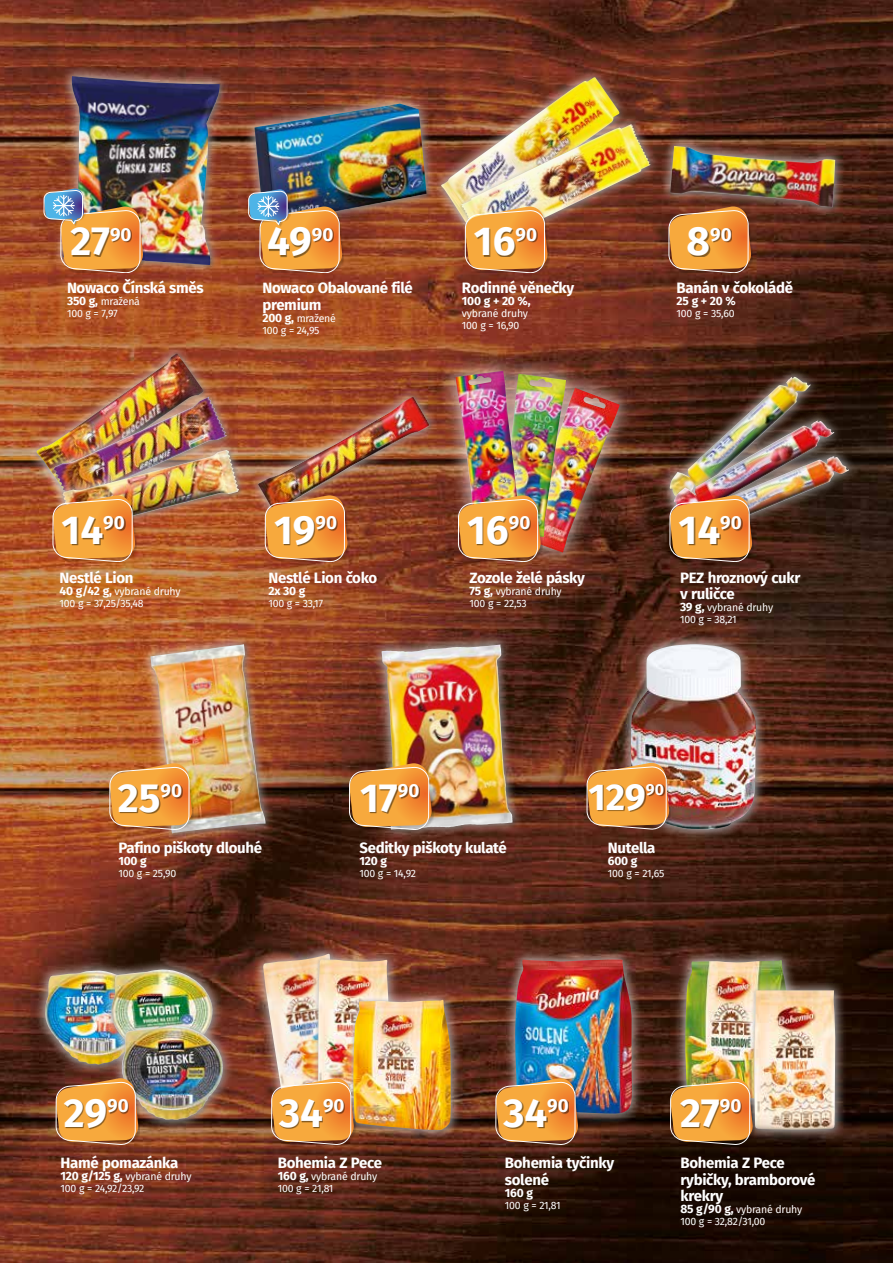
<style>
.page{position:relative;width:893px;height:1263px;background:#fff}
.page>*{position:absolute;margin:0;border:0;box-sizing:border-box;transform-origin:0 0}
.t1{font:700 40.5px "Fira Sans";color:#fff}
.t2{font:700 37.5px "Fira Sans";color:#fff}
.t3{font:700 18.9px "Fira Sans";color:#fff}
.t4{font:700 15.9px "Fira Sans";color:#fff}
.t5{font:700 15px/16.5px "Fira Sans";letter-spacing:-.02em;color:#fff}
.t6{font:700 12px "Fira Sans";letter-spacing:-.02em;color:#fff}
.t7{font:10.5px/12px "Fira Sans";letter-spacing:-.02em;color:#fff}
.s1{font-weight:700;font-size:12px}
.s2{font-size:40.5px}
</style>
<div class="page">
<img style="left:0;top:0;width:893px;height:1263px">
<img style="left:44px;top:64px;width:188px;height:213px">
<div style="left:33px;top:959px;width:125px;height:117px;background:#fff;opacity:.75"></div>
<img style="left:44px;top:971px;width:56px;height:94px">
<div style="left:100px;top:958px;width:124px;height:117px;background:#fff;opacity:.75"></div>
<img style="left:111px;top:969px;width:102px;height:45px">
<div style="left:110px;top:1014px;width:124px;height:117px;background:#fff;opacity:.75"></div>
<img style="left:120px;top:1026px;width:103px;height:94px">
<img style="left:55px;top:1078px;width:84px;height:67px">
<div style="left:65px;top:1100px;width:64px;height:29px;background:#000;opacity:.47"></div>
<div style="left:619px;top:633px;width:149px;height:208px;background:#fff;opacity:.75"></div>
<img style="left:631px;top:644px;width:125px;height:185px">
<img style="left:586px;top:763px;width:84px;height:66px">
<div style="left:590px;top:785px;width:74px;height:27px;background:#000;opacity:.47"></div>
<img style="left:21px;top:337px;width:844px;height:241px">
<div style="left:680px;top:517px;width:62px;height:28px;background:#000;opacity:.47"></div>
<div style="left:307px;top:948px;width:93px;height:162px;background:#fff;opacity:.75"></div>
<img style="left:366px;top:958px;width:22px;height:31px">
<div style="left:342px;top:989px;width:121px;height:152px;background:#fff;opacity:.75"></div>
<img style="left:366px;top:1000px;width:85px;height:130px">
<img style="left:248px;top:940px;width:118px;height:205px">
<div style="left:280px;top:1100px;width:65px;height:29px;background:#000;opacity:.47"></div>
<img style="left:109px;top:631px;width:170px;height:217px">
<div style="left:119px;top:785px;width:63px;height:29px;background:#000;opacity:.47"></div>
<div style="left:503px;top:948px;width:140px;height:177px;background:#fff;opacity:.75"></div>
<img style="left:515px;top:959px;width:117px;height:155px">
<img style="left:495px;top:1078px;width:84px;height:67px">
<div style="left:504px;top:1100px;width:65px;height:29px;background:#000;opacity:.47"></div>
<img style="left:349px;top:631px;width:175px;height:212px">
<div style="left:361px;top:785px;width:59px;height:29px;background:#000;opacity:.47"></div>
<div style="left:674px;top:949px;width:128px;height:162px;background:#fff;opacity:.75"></div>
<img style="left:685px;top:960px;width:105px;height:118px">
<div style="left:743px;top:979px;width:104px;height:163px;background:#fff;opacity:.75"></div>
<img style="left:754px;top:990px;width:81px;height:140px">
<img style="left:670px;top:1078px;width:83px;height:67px">
<div style="left:681px;top:1100px;width:61px;height:29px;background:#000;opacity:.47"></div>
<img style="left:241px;top:58px;width:608px;height:215px">
<div style="left:475px;top:228px;width:63px;height:29px;background:#000;opacity:.47"></div>
<h1 class="t1" style="left:71px;top:207px;width:63px">27<sup>90</sup></h1>
<h3 class="t5" style="left:67px;top:279px;width:138px">Nowaco Čínská směs</h3>
<p class="t7" style="left:67px;top:295px;width:74px"><span class="s1">350 g,</span> mražená<br>100 g = 7,97</p>
<h1 class="t1" style="left:267px;top:207px;width:68px">49<sup>90</sup></h1>
<h3 class="t5" style="left:262px;top:279px;width:152px">Nowaco Obalované filé premium</h3>
<p class="t7" style="left:262px;top:312px;width:75px"><span class="s1">200 g,</span> mražené<br>100 g = 24,95</p>
<h1 class="t1" style="left:474px;top:207px;width:65px">16<sup>90</sup></h1>
<h3 class="t5" style="left:462px;top:279px;width:114px">Rodinné věnečky</h3>
<p class="t6" style="left:462px;top:291px;width:70px">100 g + 20 %,</p>
<p class="t7" style="left:462px;top:307px;width:68px">vybrané druhy<br>100 g = 16,90</p>
<h3 class="t3" style="left:687px;top:218px;width:47px"><span class="s2">8</span>90</h3>
<h3 class="t5" style="left:677px;top:279px;width:118px">Banán v čokoládě</h3>
<p class="t6" style="left:677px;top:291px;width:61px">25 g + 20 %</p>
<p class="t7" style="left:677px;top:307px;width:60px">100 g = 35,60</p>
<h1 class="t1" style="left:62px;top:496px;width:65px">14<sup>90</sup></h1>
<h3 class="t5" style="left:60px;top:568px;width:76px">Nestlé Lion</h3>
<p class="t7" style="left:60px;top:585px;width:123px"><span class="s1">40 g/42 g,</span> vybrané druhy<br>100 g = 37,25/35,48</p>
<h1 class="t1" style="left:274px;top:496px;width:65px">19<sup>90</sup></h1>
<h3 class="t5" style="left:268px;top:568px;width:110px">Nestlé Lion čoko</h3>
<p class="t6" style="left:268px;top:581px;width:39px">2x 30 g</p>
<p class="t7" style="left:268px;top:597px;width:56px">100 g = 33,17</p>
<h1 class="t1" style="left:467px;top:496px;width:65px">16<sup>90</sup></h1>
<h3 class="t5" style="left:470px;top:568px;width:117px">Zozole želé pásky</h3>
<p class="t7" style="left:470px;top:585px;width:94px"><span class="s1">75 g,</span> vybrané druhy<br>100 g = 22,53</p>
<h1 class="t1" style="left:679px;top:496px;width:65px">14<sup>90</sup></h1>
<h3 class="t5" style="left:680px;top:568px;width:122px">PEZ hroznový cukr v ruličce</h3>
<p class="t7" style="left:680px;top:601px;width:95px"><span class="s1">39 g,</span> vybrané druhy<br>100 g = 38,21</p>
<h1 class="t1" style="left:118px;top:764px;width:66px">25<sup>90</sup></h1>
<h3 class="t5" style="left:118px;top:838px;width:145px">Pafino piškoty dlouhé</h3>
<p class="t6" style="left:118px;top:850px;width:30px">100 g</p>
<p class="t7" style="left:118px;top:867px;width:59px">100 g = 25,90</p>
<h1 class="t1" style="left:360px;top:764px;width:61px">17<sup>90</sup></h1>
<h3 class="t5" style="left:359px;top:838px;width:149px">Seditky piškoty kulaté</h3>
<p class="t6" style="left:359px;top:850px;width:29px">120 g</p>
<p class="t7" style="left:359px;top:867px;width:58px">100 g = 14,92</p>
<h2 class="t2" style="left:588px;top:765px;width:59px">129</h2>
<h3 class="t4" style="left:646px;top:776px;width:20px">90</h3>
<h3 class="t5" style="left:608px;top:838px;width:49px">Nutella</h3>
<p class="t6" style="left:608px;top:850px;width:31px">600 g</p>
<p class="t7" style="left:608px;top:867px;width:58px">100 g = 21,65</p>
<h1 class="t1" style="left:64px;top:1079px;width:66px">29<sup>90</sup></h1>
<h3 class="t5" style="left:61px;top:1154px;width:119px">Hamé pomazánka</h3>
<p class="t7" style="left:61px;top:1170px;width:132px"><span class="s1">120 g/125 g,</span> vybrané druhy<br>100 g = 24,92/23,92</p>
<h1 class="t1" style="left:279px;top:1079px;width:67px">34<sup>90</sup></h1>
<h3 class="t5" style="left:278px;top:1154px;width:106px">Bohemia Z Pece</h3>
<p class="t7" style="left:278px;top:1170px;width:101px"><span class="s1">160 g,</span> vybrané druhy<br>100 g = 21,81</p>
<h1 class="t1" style="left:503px;top:1079px;width:67px">34<sup>90</sup></h1>
<h3 class="t5" style="left:505px;top:1154px;width:111px">Bohemia tyčinky solené</h3>
<p class="t6" style="left:505px;top:1183px;width:30px">160 g</p>
<p class="t7" style="left:505px;top:1199px;width:57px">100 g = 21,81</p>
<h1 class="t1" style="left:680px;top:1079px;width:63px">27<sup>90</sup></h1>
<h3 class="t5" style="left:680px;top:1154px;width:136px">Bohemia Z Pece rybičky, bramborové krekry</h3>
<p class="t7" style="left:680px;top:1203px;width:123px"><span class="s1">85 g/90 g,</span> vybrané druhy<br>100 g = 32,82/31,00</p>
</div>
